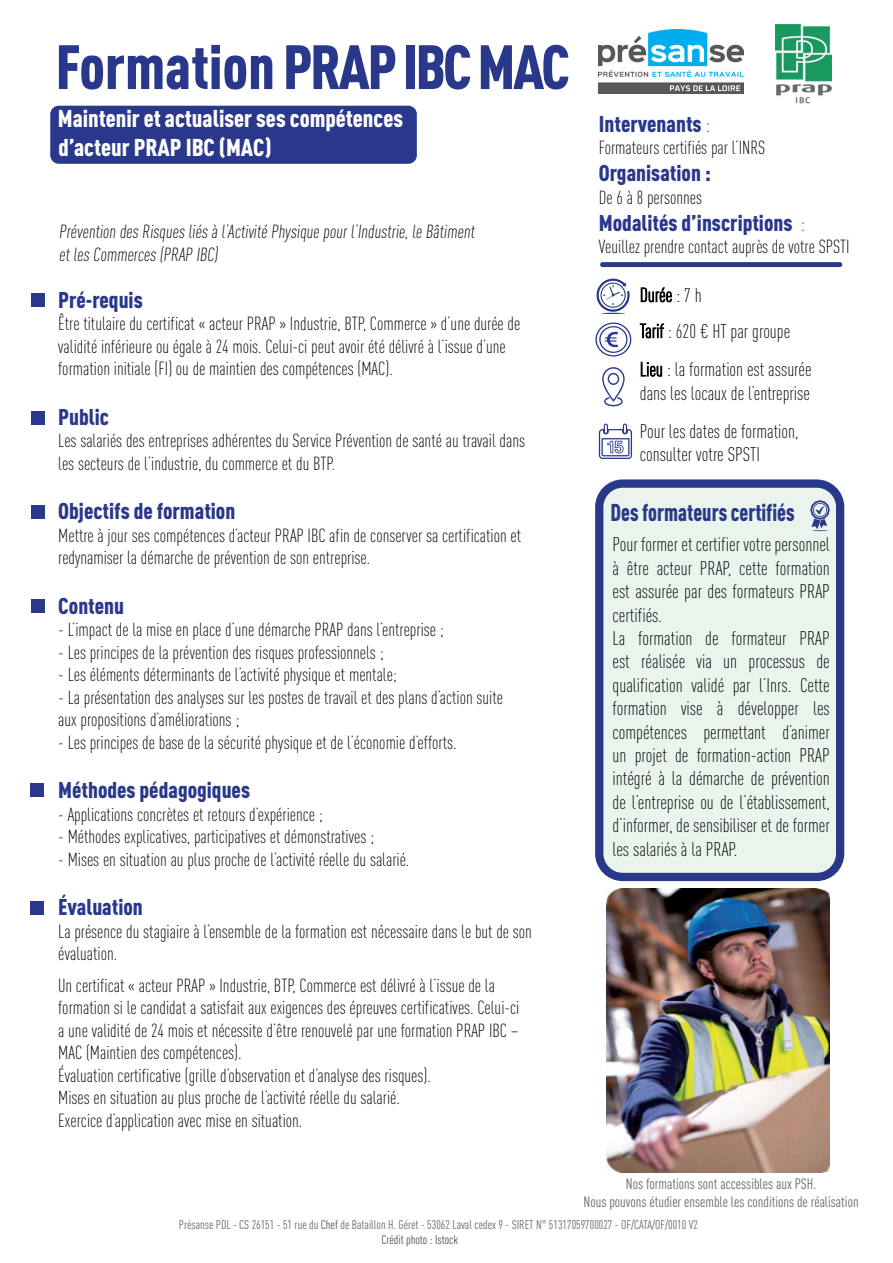
<style>
.page{position:relative;width:893px;height:1263px;background:#fff}
.page>*{position:absolute;margin:0;border:0;box-sizing:border-box;transform-origin:0 0}
.t1{font:900 61.5px "DIN Cond";letter-spacing:-.015em;color:#2a388b}
.t2{font:900 24px/28.8px "DIN Cond";color:#fff}
.t3{font:900 24px "DIN Cond";color:#2a388b;scale:.88 1}
.t4{font:900 22.5px "DIN Cond";color:#2a388b}
.t5{font:300 19.5px/23.4px "DIN Cond";color:#000001}
.t6{font:300 18.75px/22.5px "DIN Cond";color:#000001}
.t7{font:15px/18px "DIN Cond";color:#6b676a;text-align:center}
.t8{font:12.45px/15.8px "DIN Cond";color:#6b676a}
.s1{font-weight:300;font-size:20.7px}
.s2{color:#000}
.s3{color:#524f51}
</style>
<div class="page">
<div style="left:50px;top:106px;width:367px;height:58px;background:#2a388b;border-radius:9px"></div>
<img style="left:599px;top:29px;width:144px;height:65px">
<img style="left:776px;top:25px;width:55px;height:79px">
<div style="left:31px;top:411px;width:13px;height:13px;background:#2a388b"></div>
<div style="left:30px;top:901px;width:14px;height:14px;background:#2a388b"></div>
<div style="left:30px;top:784px;width:14px;height:13px;background:#2a388b"></div>
<div style="left:31px;top:294px;width:13px;height:13px;background:#2a388b"></div>
<div style="left:31px;top:600px;width:13px;height:13px;background:#2a388b"></div>
<div style="left:31px;top:506px;width:13px;height:13px;background:#2a388b"></div>
<svg style="left:595px;top:322px;width:36px;height:34px"></svg>
<svg style="left:602px;top:367px;width:23px;height:39px"></svg>
<svg style="left:599px;top:424px;width:33px;height:35px"></svg>
<svg style="left:596px;top:279px;width:34px;height:35px"></svg>
<img style="left:606px;top:888px;width:223px;height:285px">
<div style="left:599px;top:484px;width:241px;height:393px;background:#eaf4ec;border-radius:23px"></div>
<div style="left:595px;top:479px;width:249px;height:402px;border:8px solid #2a388b;border-radius:23px"></div>
<svg style="left:810px;top:500px;width:20px;height:31px"></svg>
<div style="left:600px;top:262px;width:242px;height:5px;background:#2a388b;border-radius:2px"></div>
<h1 class="t1" style="left:56px;top:29px;width:516px">Formation PRAP IBC MAC</h1>
<p class="t2" style="left:58px;top:104px;width:347px">Maintenir et actualiser ses compétences d’acteur PRAP IBC (MAC)</p>
<p class="t6" style="left:59px;top:220px;width:420px">Prévention des Risques liés à l’Activité Physique pour l’Industrie, le Bâtiment et les Commerces (PRAP IBC)</p>
<p class="t4" style="left:58px;top:285px;width:86px">Pré-requis</p>
<p class="t6" style="left:58px;top:312px;width:464px">Être titulaire du certificat « acteur PRAP » Industrie, BTP, Commerce » d’une durée de validité inférieure ou égale à 24 mois. Celui-ci peut avoir été délivré à l’issue d’une formation initiale (FI) ou de maintien des compétences (MAC).</p>
<p class="t4" style="left:58px;top:402px;width:52px">Public</p>
<p class="t6" style="left:58px;top:429px;width:468px">Les salariés des entreprises adhérentes du Service Prévention de santé au travail dans les secteurs de l’industrie, du commerce et du BTP.</p>
<p class="t4" style="left:58px;top:497px;width:179px">Objectifs de formation</p>
<p class="t6" style="left:58px;top:524px;width:464px">Mettre à jour ses compétences d’acteur PRAP IBC afin de conserver sa certification et redynamiser la démarche de prévention de son entreprise.</p>
<p class="t4" style="left:58px;top:591px;width:67px">Contenu</p>
<p class="t6" style="left:58px;top:618px;width:387px">- L’impact de la mise en place d’une démarche PRAP dans l’entreprise ;</p>
<p class="t6" style="left:58px;top:641px;width:327px">- Les principes de la prévention des risques professionnels ;</p>
<p class="t6" style="left:58px;top:663px;width:340px">- Les éléments déterminants de l’activité physique et mentale;</p>
<p class="t6" style="left:58px;top:686px;width:446px">- La présentation des analyses sur les postes de travail et des plans d’action suite aux propositions d’améliorations ;</p>
<p class="t6" style="left:58px;top:731px;width:400px">- Les principes de base de la sécurité physique et de l’économie d’efforts.</p>
<p class="t4" style="left:58px;top:776px;width:193px">Méthodes pédagogiques</p>
<p class="t6" style="left:58px;top:803px;width:266px">- Applications concrètes et retours d’expérience ;</p>
<p class="t6" style="left:58px;top:825px;width:317px">- Méthodes explicatives, participatives et démonstratives ;</p>
<p class="t6" style="left:58px;top:848px;width:353px">- Mises en situation au plus proche de l’activité réelle du salarié.</p>
<p class="t4" style="left:58px;top:893px;width:86px">Évaluation</p>
<p class="t6" style="left:58px;top:920px;width:475px">La présence du stagiaire à l’ensemble de la formation est nécessaire dans le but de son évaluation.</p>
<p class="t6" style="left:58px;top:974px;width:463px">Un certificat « acteur PRAP » Industrie, BTP, Commerce est délivré à l’issue de la formation si le candidat a satisfait aux exigences des épreuves certificatives. Celui-ci a une validité de 24 mois et nécessite d’être renouvelé par une formation PRAP IBC – MAC (Maintien des compétences).<br>Évaluation certificative (grille d’observation et d’analyse des risques).<br>Mises en situation au plus proche de l’activité réelle du salarié.<br>Exercice d’application avec mise en situation.</p>
<p class="t4" style="left:599px;top:109px;width:113px">Intervenants <span class="s1">:</span></p>
<p class="t6" style="left:599px;top:136px;width:168px">Formateurs certifiés par l’INRS</p>
<p class="t4" style="left:599px;top:159px;width:114px">Organisation :</p>
<p class="t6" style="left:599px;top:186px;width:105px">De 6 à 8 personnes</p>
<p class="t4" style="left:599px;top:208px;width:208px">Modalités d’inscriptions <span class="s1">:</span></p>
<p class="t6" style="left:599px;top:235px;width:252px">Veuillez prendre contact auprès de votre SPSTI</p>
<p class="t5" style="left:640px;top:277px;width:152px;line-height:36px"><span class="s2">Durée</span> : 7 h<br><span class="s2">Tarif</span> : 620 € HT par groupe</p>
<p class="t5" style="left:640px;top:357px;width:173px"><span class="s2">Lieu</span> : la formation est assurée dans les locaux de l’entreprise</p>
<p class="t5" style="left:640px;top:419px;width:160px">Pour les dates de formation, consulter votre SPSTI</p>
<p class="t3" style="left:610px;top:498px;width:211px">Des formateurs certifiés</p>
<p class="t5" style="left:612px;top:533px;width:219px">Pour former et certifier votre personnel à être acteur PRAP, cette formation est assurée par des formateurs PRAP certifiés.<br>La formation de formateur PRAP est réalisée via un processus de qualification validé par l’Inrs. Cette formation vise à développer les compétences permettant d’animer un projet de formation-action PRAP intégré à la démarche de prévention de l’entreprise ou de l’établissement, d’informer, de sensibiliser et de former les salariés à la PRAP.</p>
<p class="t7" style="left:584px;top:1175px;width:276px">Nos formations sont accessibles aux PSH.<br>Nous pouvons étudier ensemble les conditions de réalisation</p>
<p class="t8" style="left:382px;top:1216px;width:318px;text-indent:-203px">Présanse PDL - CS 26151 - 51 rue du <span class="s3">Chef</span> de Bataillon H. Géret - 53062 Laval cedex 9 - SIRET N° 51317059700027 - OF/CATA/OF/0010 V2<br><span class="s3">Crédit photo : Istock</span></p>
</div>
